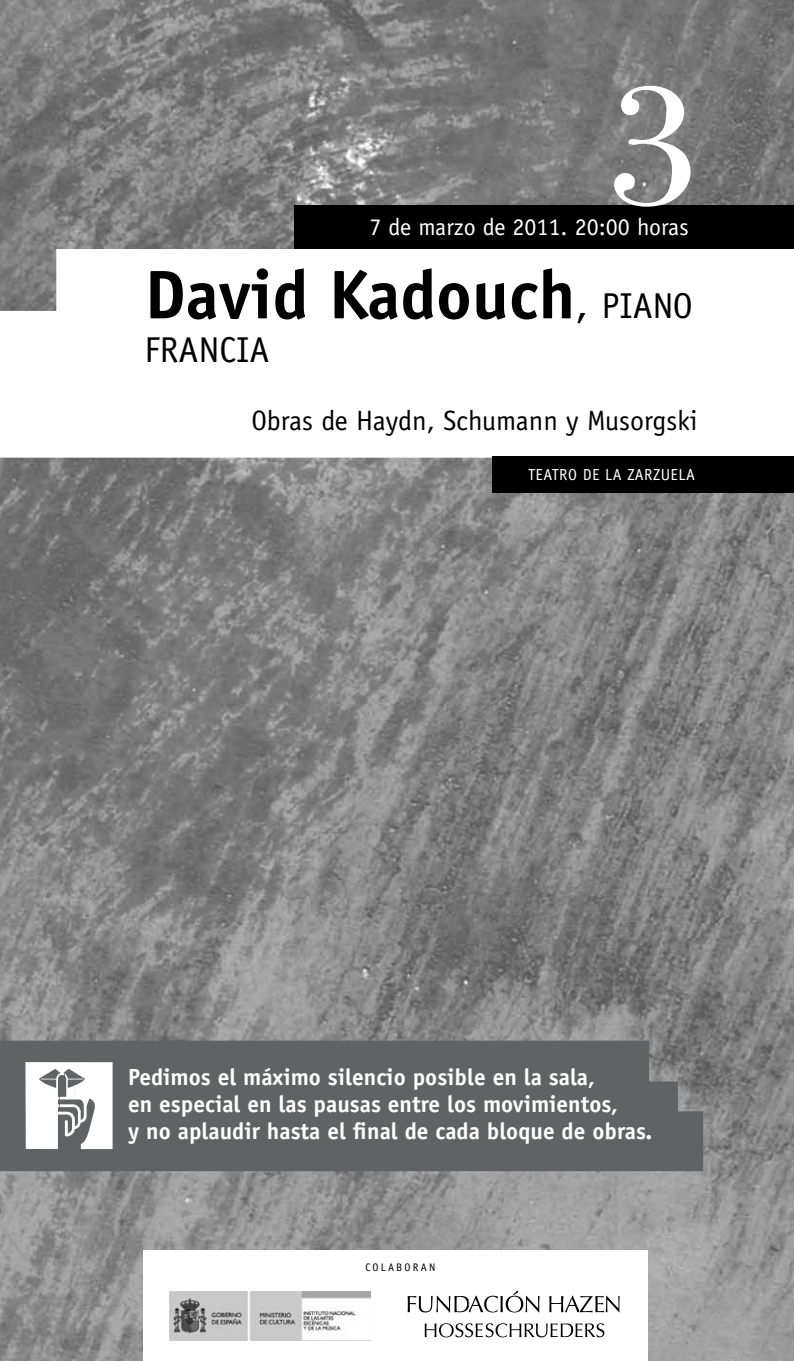
<style>
.page{position:relative;width:794px;height:1361px;background:#fff}
.page>*{position:absolute;margin:0;border:0;box-sizing:border-box;transform-origin:0 0}
.t1{font:180.2px "Bodoni";color:#fff}
.t2{font:700 69px "Officina Sans";color:#000}
.t3{font:36px "Officina Sans";color:#000}
.t4{font:28px "Officina Sans";color:#000}
.t5{font:24px "Officina Sans";color:#fff}
.t6{font:700 23.4px/26.8px "Officina Sans";color:#fff}
.t7{font:16px "Officina Sans";letter-spacing:.03em;color:#fff}
.t8{font:11px "Officina Sans";letter-spacing:.2em;color:#000}
.s1{font-weight:400;font-size:44px}
.s2{font-weight:400;font-size:36px}
</style>
<div class="page">
<img style="left:0;top:0;width:794px;height:1361px">
<div style="left:0;top:1040px;width:703px;height:131px;background:#616264"></div>
<svg style="left:25px;top:1062px;width:88px;height:87px"></svg>
<div style="left:295px;top:206px;width:499px;height:43px;background:#000"></div>
<svg style="left:0;top:249px;width:794px;height:209px"></svg>
<div style="left:492px;top:456px;width:302px;height:37px;background:#000"></div>
<div style="left:143px;top:1250px;width:505px;height:111px;background:#fff"></div>
<img style="left:169px;top:1291px;width:201px;height:50px">
<svg style="left:407px;top:1290px;width:213px;height:22px"></svg>
<svg style="left:425px;top:1323px;width:179px;height:14px"></svg>
<svg style="left:747px;top:1306px;width:6px;height:11px"></svg>
<h1 class="t1" style="left:609px;top:45px;width:92px">3</h1>
<p class="t5" style="left:369px;top:213px;width:321px">7 de marzo de 2011 . 20:00 horas</p>
<h2 class="t2" style="left:145px;top:252px;width:550px">David Kadouch<span class="s1">,</span> <span class="s2">piano</span></h2>
<h3 class="t3" style="left:145px;top:328px;width:108px">FRAN CIA</h3>
<p class="t4" style="left:251px;top:404px;width:448px">Obras de Haydn, Schumann y Musorgski</p>
<p class="t7" style="left:528px;top:465px;width:168px">Teatro de La Zarzuela</p>
<p class="t6" style="left:128px;top:1064px;width:526px">Pedimos el máximo silencio posible en la sala,<br>en especial en las pausas entre los movimientos,<br>y no aplaudir hasta el final de cada bloque de obras.</p>
<p class="t8" style="left:365px;top:1261px;width:71px">col abor an</p>
</div>
